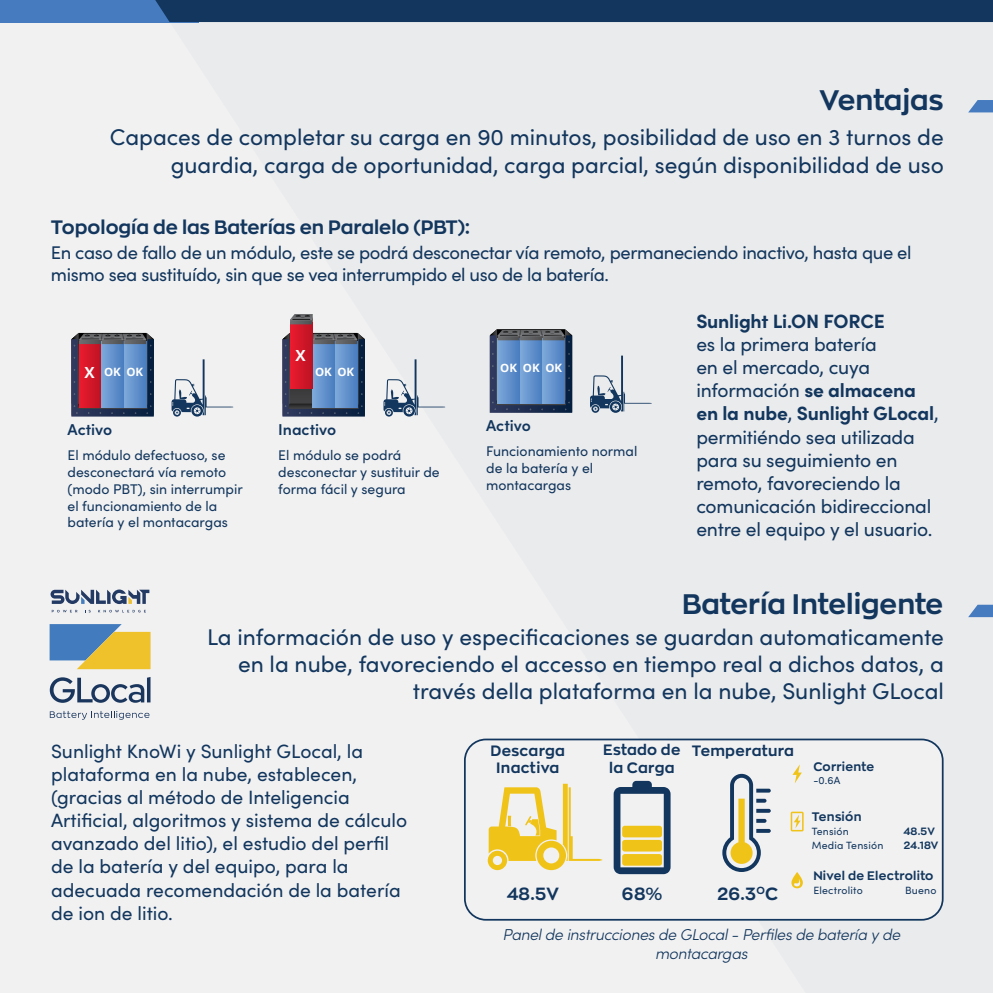
<style>
.page{position:relative;width:993px;height:993px;background:#fff}
.page>*{position:absolute;margin:0;border:0;box-sizing:border-box;transform-origin:0 0}
.t1{font:700 28px "Zona Pro";color:#12365d}
.t2{font:22.75px/27.3px "Sofia Pro";color:#12365d;text-align:right}
.t3{font:19.25px/23.1px "Sofia Pro";letter-spacing:-.005em;color:#12365d}
.t4{font:700 19.25px "Zona Pro";color:#12365d}
.t5{font:700 19.25px "Sofia Pro";letter-spacing:-.01em;color:#12365d}
.t6{font:18.38px/22.1px "Sofia Pro";letter-spacing:-.02em;color:#12365d}
.t7{font:700 17.5px "Zona Pro";letter-spacing:.02em;color:#12365d}
.t8{font:italic 300 15.75px/18.9px "Sofia Pro";letter-spacing:-.02em;color:#12365d;text-align:center}
.t9{font:600 15.75px "Sofia Pro";color:#12365d}
.t10{font:700 15.22px "Open Sans";color:#fff}
.t11{font:700 14.88px/17.8px "Zona Pro";letter-spacing:.02em;color:#12365d;text-align:center}
.t12{font:14px/16.8px "Sofia Pro";color:#12365d}
.t13{font:700 12.25px "Zona Pro";letter-spacing:.02em;color:#12365d}
.t14{font:700 11.55px "Open Sans";color:#fff}
.t15{font:10.5px "Sofia Pro";letter-spacing:.02em;color:#12365d}
.t16{font:700 10.5px "Zona Pro";letter-spacing:.02em;color:#12365d}
.s1{font-size:15.22px}
.s2{font-weight:700}
</style>
<div class="page">
<div style="left:0;top:0;width:992px;height:992px;background:#f1f1f2"></div>
<div style="left:0;top:0;width:199px;height:22px;background:#467cbf"></div>
<div style="left:155px;top:0;width:837px;height:22px;background:#12365d"></div>
<svg style="left:968px;top:100px;width:24px;height:12px"></svg>
<svg style="left:968px;top:604px;width:24px;height:13px"></svg>
<svg style="left:50px;top:624px;width:100px;height:45px;background:#a4a882"></svg>
<svg style="left:50px;top:711px;width:99px;height:8px"></svg>
<svg style="left:50px;top:677px;width:100px;height:25px"></svg>
<svg style="left:50px;top:589px;width:99px;height:23px"></svg>
<svg style="left:171px;top:359px;width:62px;height:57px"></svg>
<svg style="left:71px;top:333px;width:83px;height:83px;background:#695a7e"></svg>
<svg style="left:383px;top:359px;width:62px;height:57px"></svg>
<svg style="left:282px;top:314px;width:83px;height:102px;background:#7a6c8a"></svg>
<svg style="left:590px;top:355px;width:61px;height:57px"></svg>
<svg style="left:489px;top:329px;width:83px;height:83px;background:#5375a1"></svg>
<div style="left:464px;top:738px;width:479px;height:182px;border:2px solid #12365d;border-radius:21px"></div>
<svg style="left:487px;top:783px;width:115px;height:86px"></svg>
<svg style="left:613px;top:780px;width:57px;height:93px"></svg>
<div style="left:622px;top:825px;width:39px;height:12px;background:#f0c319;border-radius:3px"></div>
<div style="left:622px;top:839px;width:39px;height:12px;background:#f0c319;border-radius:3px"></div>
<div style="left:622px;top:853px;width:39px;height:12px;background:#f0c319;border-radius:3px"></div>
<svg style="left:722px;top:773px;width:48px;height:98px"></svg>
<svg style="left:792px;top:764px;width:9px;height:19px"></svg>
<svg style="left:790px;top:811px;width:13px;height:20px"></svg>
<svg style="left:791px;top:872px;width:11px;height:16px"></svg>
<h1 class="t1" style="left:819px;top:82px;width:125px">Ventajas</h1>
<p class="t2" style="left:110px;top:122px;width:835px">Capaces de completar su carga en 90 minutos, posibilidad de uso en 3 turnos de guardia, carga de oportunidad, carga parcial, según disponibilidad de uso</p>
<p class="t4" style="left:51px;top:215px;width:420px">Topología de las Baterías en Paralelo (PBT):</p>
<p class="t6" style="left:51px;top:240px;width:861px">En caso de fallo de un módulo, este se podrá desconectar vía remoto, permaneciendo inactivo, hasta que el mismo sea sustituído, sin que se vea interrumpido el uso de la batería.</p>
<p class="t14" style="left:85px;top:363px;width:60px"><span class="s1">X</span> OK OK</p>
<p class="t9" style="left:68px;top:417px;width:46px">Activo</p>
<p class="t12" style="left:68px;top:446px;width:177px">El módulo defectuoso, se desconectará vía remoto (modo PBT), sin interrumpir el funcionamiento de la batería y el montacargas</p>
<p class="t10" style="left:295px;top:344px;width:12px">X</p>
<p class="t14" style="left:315px;top:363px;width:41px">OK OK</p>
<p class="t9" style="left:278px;top:417px;width:59px">Inactivo</p>
<p class="t12" style="left:278px;top:446px;width:163px">El módulo se podrá desconectar y sustituir de forma fácil y segura</p>
<p class="t14" style="left:500px;top:359px;width:63px">OK OK OK</p>
<p class="t9" style="left:486px;top:414px;width:46px">Activo</p>
<p class="t12" style="left:486px;top:442px;width:153px">Funcionamiento normal de la batería y el montacargas</p>
<p class="t5" style="left:696px;top:306px;width:190px">Sunlight Li.ON FORCE</p>
<p class="t3" style="left:696px;top:331px;width:244px">es la primera batería<br>en el mercado, cuya información <span class="s2">se almacena en la nube</span>, <span class="s2">Sunlight GLocal</span>, permitiéndo sea utilizada para su seguimiento en remoto, favoreciendo la comunicación bidireccional entre el equipo y el usuario.</p>
<h1 class="t1" style="left:681px;top:585px;width:263px">Batería Inteligente</h1>
<p class="t2" style="left:207px;top:621px;width:738px">La información de uso y especificaciones se guardan automaticamente en la nube, favoreciendo el accesso en tiempo real a dichos datos, a través della plataforma en la nube, Sunlight GLocal</p>
<p class="t3" style="left:51px;top:738px;width:357px">Sunlight KnoWi y Sunlight GLocal, la plataforma en la nube, establecen, (gracias al método de Inteligencia Artificial, algoritmos y sistema de cálculo avanzado del litio), el estudio del perfil de la batería y del equipo, para la adecuada recomendación de la batería de ion de litio.</p>
<p class="t11" style="left:490px;top:740px;width:76px">Descarga<br>Inactiva</p>
<p class="t11" style="left:603px;top:740px;width:79px">Estado de la Carga</p>
<p class="t11" style="left:691px;top:740px;width:104px">Temperatura</p>
<p class="t7" style="left:506px;top:882px;width:54px">48.5V</p>
<p class="t7" style="left:621px;top:882px;width:42px">68%</p>
<p class="t7" style="left:717px;top:882px;width:62px">26.3<sup>O</sup>C</p>
<p class="t13" style="left:813px;top:758px;width:62px">Corriente</p>
<p class="t15" style="left:813px;top:772px;width:28px">-0.6A</p>
<p class="t13" style="left:811px;top:808px;width:51px">Tensión</p>
<p class="t15" style="left:811px;top:823px;width:39px">Tensión</p>
<p class="t16" style="left:903px;top:823px;width:33px">48.5V</p>
<p class="t15" style="left:811px;top:837px;width:73px">Media Tensión</p>
<p class="t16" style="left:903px;top:837px;width:36px">24.18V</p>
<p class="t13" style="left:813px;top:867px;width:122px">Nivel de Electrolito</p>
<p class="t15" style="left:813px;top:882px;width:51px">Electrolito</p>
<p class="t15" style="left:904px;top:882px;width:33px">Bueno</p>
<p class="t8" style="left:502px;top:923px;width:399px">Panel de instrucciones de GLocal - Perfiles de batería y de montacargas</p>
</div>
